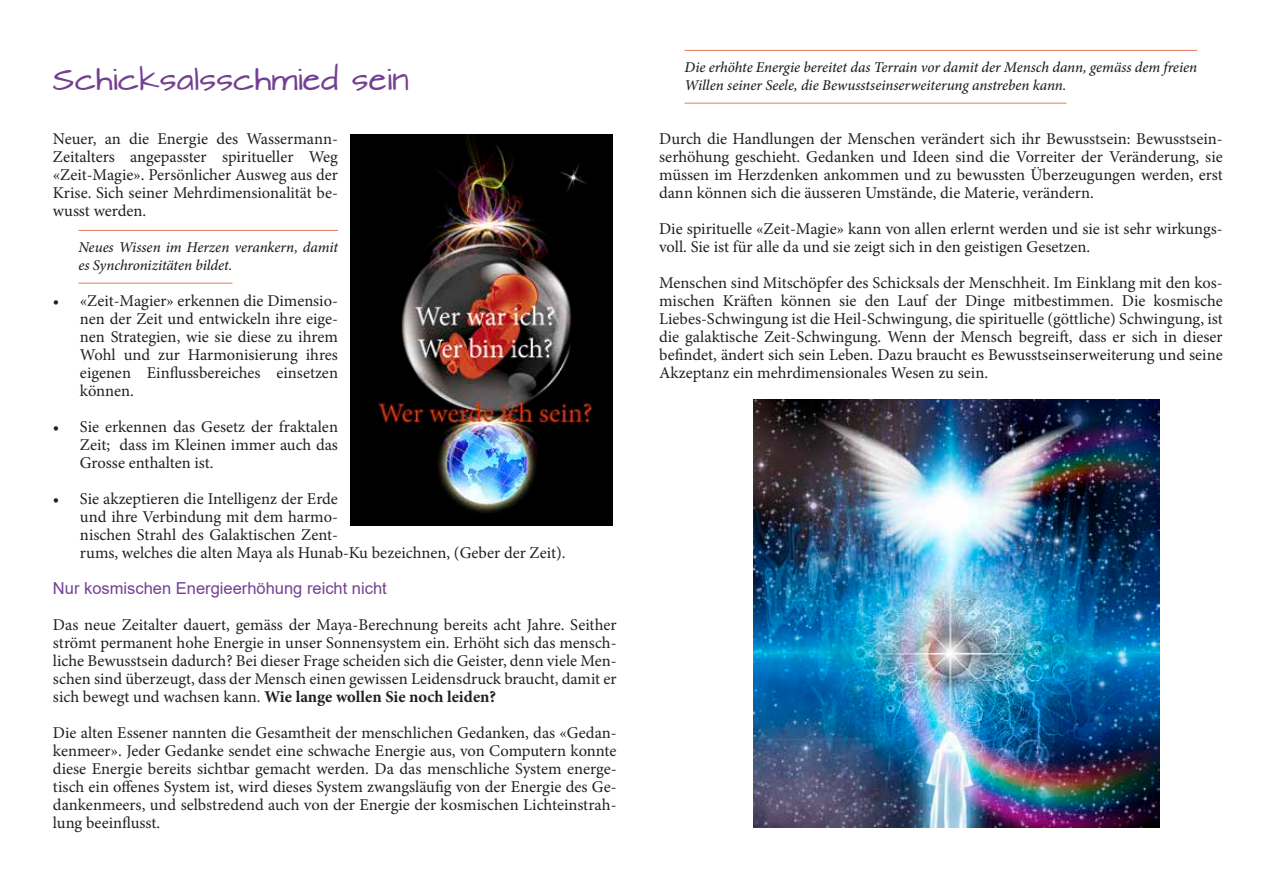
<style>
.page{position:relative;width:1263px;height:893px;background:#fff}
.page>*{position:absolute;margin:0;border:0;box-sizing:border-box;transform-origin:0 0}
.Überschrift_1{font:27px "Architects Daughter";color:#734092}
.Fliesstext_ohne_Einz{font:16.5px/18px "Minion Pro";color:#231f20;text-align:justify}
.Überschrift_2{font:16.5px "Arial";color:#734092}
.Zitat{font:italic 500 15px/18px "Minion Pro";letter-spacing:-.005em;color:#231f20}
.s1{font-weight:700}
</style>
<div class="page">
<hr style="left:78px;top:230px;width:260px;height:1px;background:#e47b57">
<hr style="left:78px;top:283px;width:154px;height:1px;background:#e47b57">
<hr style="left:685px;top:50px;width:512px;height:1px;background:#e47b57">
<hr style="left:685px;top:103px;width:381px;height:1px;background:#e47b57">
<img style="left:351px;top:135px;width:261px;height:390px">
<img style="left:753px;top:399px;width:407px;height:428px">
<p class="Überschrift_1" style="left:53px;top:65px;width:357px">Schicksalsschmied sein</p>
<p class="Fliesstext_ohne_Einz" style="left:53px;top:130px;width:286px">Neuer, an die Energie des Wassermann-Zeitalters angepasster spiritueller Weg «Zeit-Magie». Persönlicher Ausweg aus der Krise. Sich seiner Mehrdimensionalität be&shy;wusst werden.</p>
<p class="Zitat" style="left:78px;top:238px;width:261px">Neues Wissen im Herzen verankern, damit es Synchronizitäten bildet.</p>
<p class="Fliesstext_ohne_Einz" style="left:80px;top:292px;width:260px;text-indent:-27px">• «Zeit-Magier» erkennen die Dimensio&shy;nen der Zeit und entwickeln ihre eige&shy;nen Strategien, wie sie diese zu ihrem Wohl und zur Harmonisierung ihres eigenen Einflussbereiches einsetzen können.</p>
<p class="Fliesstext_ohne_Einz" style="left:80px;top:418px;width:260px;text-indent:-27px">• Sie erkennen das Gesetz der fraktalen Zeit; dass im Kleinen immer auch das Grosse enthalten ist.</p>
<p class="Fliesstext_ohne_Einz" style="left:80px;top:490px;width:487px;text-align:left;text-indent:-27px">• Sie akzeptieren die Intelligenz der Erde<br>und ihre Verbindung mit dem harmo-<br>nischen Strahl des Galaktischen Zent-<br>rums, welches die alten Maya als Hunab-Ku bezeichnen, (Geber der Zeit).</p>
<p class="Überschrift_2" style="left:53px;top:577px;width:335px">Nur kosmischen Energieerhöhung reicht nicht</p>
<p class="Fliesstext_ohne_Einz" style="left:53px;top:616px;width:565px">Das neue Zeitalter dauert, gemäss der Maya-Berechnung bereits acht Jahre. Seither strömt permanent hohe Energie in unser Sonnensystem ein. Erhöht sich das mensch&shy;liche Bewusstsein dadurch? Bei dieser Frage scheiden sich die Geister, denn viele Men&shy;schen sind überzeugt, dass der Mensch einen gewissen Leidensdruck braucht, damit er sich bewegt und wachsen kann. <span class="s1">Wie lange wollen Sie noch leiden?</span></p>
<p class="Fliesstext_ohne_Einz" style="left:53px;top:724px;width:565px">Die alten Essener nannten die Gesamtheit der menschlichen Gedanken, das «Gedan&shy;kenmeer». Jeder Gedanke sendet eine schwache Energie aus, von Computern konnte diese Energie bereits sichtbar gemacht werden. Da das menschliche System energe&shy;tisch ein offenes System ist, wird dieses System zwangsläufig von der Energie des Ge&shy;dankenmeers, und selbstredend auch von der Energie der kosmischen Lichteinstrah&shy;lung beeinflusst.</p>
<p class="Zitat" style="left:685px;top:58px;width:514px">Die erhöhte Energie bereitet das Terrain vor damit der Mensch dann, gemäss dem freien<br>Willen seiner Seele, die Bewusstseinserweiterung anstreben kann.</p>
<p class="Fliesstext_ohne_Einz" style="left:659px;top:130px;width:565px">Durch die Handlungen der Menschen verändert sich ihr Bewusstsein: Bewusstsein&shy;serhöhung geschieht. Gedanken und Ideen sind die Vorreiter der Veränderung, sie müssen im Herzdenken ankommen und zu bewussten Überzeugungen werden, erst dann können sich die äusseren Umstände, die Materie, verändern.</p>
<p class="Fliesstext_ohne_Einz" style="left:659px;top:220px;width:565px">Die spirituelle «Zeit-Magie» kann von allen erlernt werden und sie ist sehr wirkungs&shy;voll. Sie ist für alle da und sie zeigt sich in den geistigen Gesetzen.</p>
<p class="Fliesstext_ohne_Einz" style="left:659px;top:274px;width:565px">Menschen sind Mitschöpfer des Schicksals der Menschheit. Im Einklang mit den kos&shy;mischen Kräften können sie den Lauf der Dinge mitbestimmen. Die kosmische Liebes-Schwingung ist die Heil-Schwingung, die spirituelle (göttliche) Schwingung, ist die galaktische Zeit-Schwingung. Wenn der Mensch begreift, dass er sich in dieser befindet, ändert sich sein Leben. Dazu braucht es Bewusstseinserweiterung und seine Akzeptanz ein mehrdimensionales Wesen zu sein.</p>
</div>
